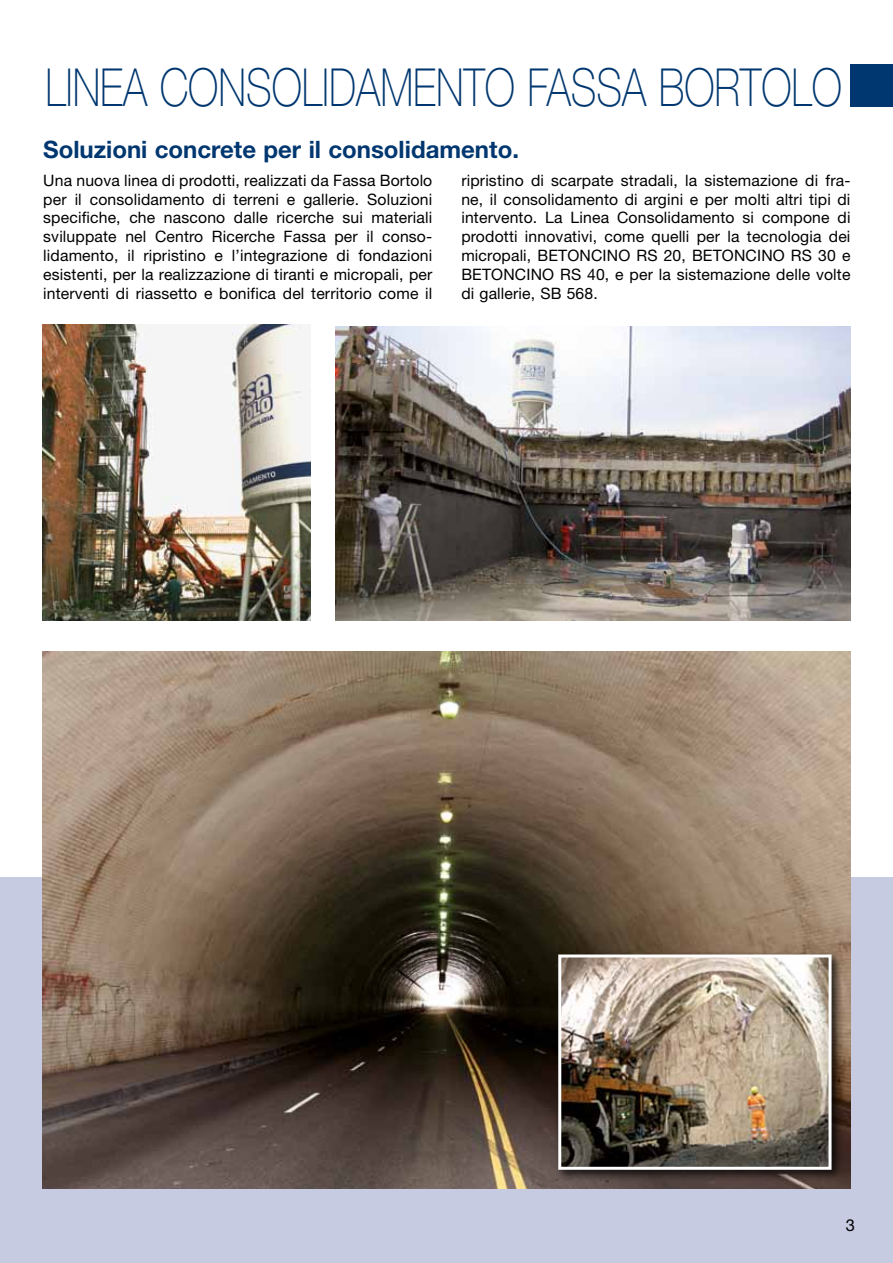
<style>
.page{position:relative;width:893px;height:1263px;background:#fff}
.page>*{position:absolute;margin:0;border:0;box-sizing:border-box;transform-origin:0 0}
.t1{font:100 52.5px "Helvetica Neue";color:#003770;scale:.78 1}
.t2{font:700 24px "Helvetica Neue";color:#003770}
.t3{font:16.5px "Helvetica Neue";color:#000}
.t4{font:15.75px/18.9px "Helvetica Neue";letter-spacing:.01em;color:#000;text-align:justify}
</style>
<div class="page">
<div style="left:0;top:878px;width:893px;height:385px;background:#c7cbe1"></div>
<img style="left:336px;top:326px;width:514px;height:294px">
<img style="left:43px;top:324px;width:267px;height:296px">
<img style="left:43px;top:652px;width:807px;height:536px">
<div style="left:554px;top:950px;width:290px;height:232px;background:#000;opacity:.75"></div>
<img style="left:562px;top:958px;width:265px;height:208px">
<div style="left:558px;top:954px;width:273px;height:216px;border:3px solid #fff"></div>
<div style="left:850px;top:64px;width:43px;height:42px;background:#003770"></div>
<h1 class="t1" style="left:45px;top:58px;width:1023px">LINEA CONSOLIDAMENTO FASSA BORTOLO</h1>
<h2 class="t2" style="left:43px;top:135px;width:477px">Soluzioni concrete per il consolidamento.</h2>
<p class="t4" style="left:43px;top:170px;width:391px">Una nuova linea di prodotti, realizzati da Fassa Bortolo per il consolidamento di terreni e gallerie. Soluzioni specifiche, che nascono dalle ricerche sui materiali sviluppate nel Centro Ricerche Fassa per il conso&shy;lidamento, il ripristino e l’integrazione di fondazioni esistenti, per la realizzazione di tiranti e micropali, per interventi di riassetto e bonifica del territorio come il</p>
<p class="t4" style="left:461px;top:170px;width:391px">ripristino di scarpate stradali, la sistemazione di fra&shy;ne, il consolidamento di argini e per molti altri tipi di intervento. La Linea Consolidamento si compone di prodotti innovativi, come quelli per la tecnologia dei micropali, BETONCINO RS 20, BETONCINO RS 30 e BETONCINO RS 40, e per la sistemazione delle volte di gallerie, SB 568.</p>
<p class="t3" style="left:846px;top:1215px;width:11px">3</p>
</div>
